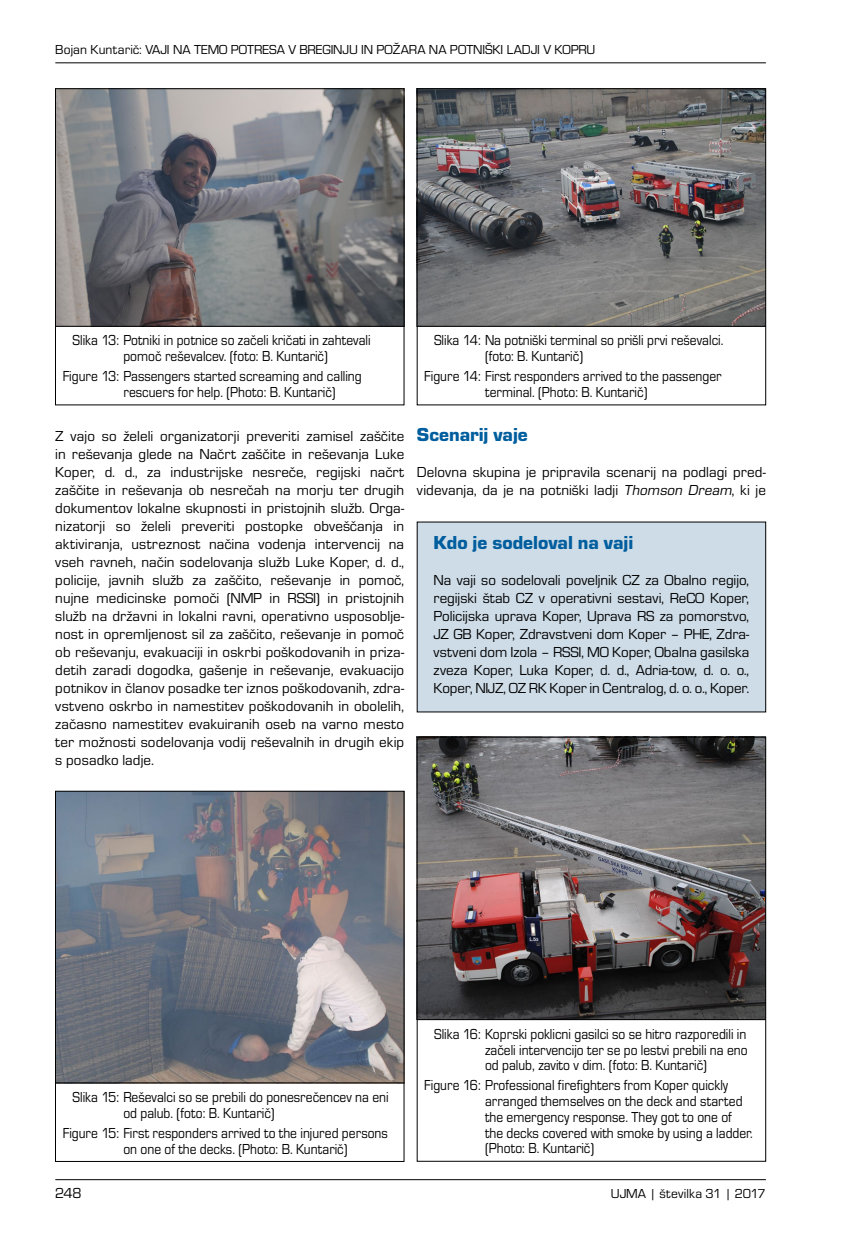
<style>
.page{position:relative;width:851px;height:1234px;background:#fff}
.page>*{position:absolute;margin:0;border:0;box-sizing:border-box;transform-origin:0 0}
.NASLOV_2{font:19.5px "Eurostile TEE Blac";color:#005e9e}
.BODY{font:15px/18px "Eurostile TEE";letter-spacing:.005em;color:#000;text-align:justify}
.PODPIS_slika{font:15px/15.8px "Eurostile TEE";color:#000;scale:.9 1}
.PASICA{font:13.5px "Eurostile TEE";color:#000}
.s1{font-style:italic}
</style>
<div class="page">
<hr style="left:55px;top:1178px;width:710px;height:1px;background:#000">
<hr style="left:55px;top:62px;width:710px;height:1px;background:#000">
<img style="left:419px;top:738px;width:344px;height:281px">
<img style="left:57px;top:90px;width:345px;height:236px">
<img style="left:419px;top:90px;width:344px;height:236px">
<div style="left:55px;top:88px;width:349px;height:317px;border:1px solid #000"></div>
<div style="left:417px;top:88px;width:348px;height:317px;border:1px solid #000"></div>
<hr style="left:55px;top:326px;width:349px;height:1px;background:#000">
<hr style="left:417px;top:326px;width:348px;height:1px;background:#000">
<img style="left:57px;top:792px;width:345px;height:290px">
<div style="left:55px;top:790px;width:349px;height:371px;border:1px solid #000"></div>
<hr style="left:55px;top:1082px;width:349px;height:1px;background:#000">
<div style="left:417px;top:736px;width:348px;height:425px;border:1px solid #000"></div>
<hr style="left:417px;top:1019px;width:348px;height:1px;background:#000">
<div style="left:417px;top:522px;width:348px;height:189px;background:#cedce7"></div>
<p class="PASICA" style="left:55px;top:42px;width:541px">Bojan Kuntarič: VAJI NA TEMO POTRESA V BREGINJU IN POŽARA NA POTNIŠKI LADJI V KOPRU</p>
<p class="PODPIS_slika" style="left:73px;top:333px;width:333px;text-align:center">Slika 13: Potniki in potnice so začeli kričati in zahtevali pomoč reševalcev. (foto: B. Kuntarič)</p>
<p class="PODPIS_slika" style="left:123px;top:368px;width:266px;text-indent:-61px">Figure 13: Passengers started screaming and calling rescuers for help. (Photo: B. Kuntarič)</p>
<p class="BODY" style="left:55px;top:427px;width:350px">Z vajo so želeli organizatorji preveriti zamisel zaščite in reševanja glede na Načrt zaščite in reševanja Luke Koper, d. d., za industrijske nesreče, regijski načrt zaščite in reševanja ob nesrečah na morju ter drugih dokumentov lokalne skupnosti in pristojnih služb. Orga&shy;nizatorji so želeli preveriti postopke obveščanja in aktiviranja, ustreznost načina vodenja intervencij na vseh ravneh, način sodelovanja služb Luke Koper, d. d., policije, javnih služb za zaščito, reševanje in pomoč, nujne medicinske pomoči (NMP in RSSI) in pristojnih služb na državni in lokalni ravni, operativno usposoblje&shy;nost in opremljenost sil za zaščito, reševanje in pomoč ob reševanju, evakuaciji in oskrbi poškodovanih in priza&shy;detih zaradi dogodka, gašenje in reševanje, evakuacijo potnikov in članov posadke ter iznos poškodovanih, zdra&shy;vstveno oskrbo in namestitev poškodovanih in obolelih, začasno namestitev evakuiranih oseb na varno mesto ter možnosti sodelovanja vodij reševalnih in drugih ekip s posadko ladje.</p>
<p class="PODPIS_slika" style="left:485px;top:333px;width:266px;text-indent:-51px">Slika 14: Na potniški terminal so prišli prvi reševalci. (foto: B. Kuntarič)</p>
<p class="PODPIS_slika" style="left:485px;top:368px;width:264px;text-indent:-61px">Figure 14: First responders arrived to the passenger terminal. (Photo: B. Kuntarič)</p>
<p class="NASLOV_2" style="left:417px;top:424px;width:112px">Scenarij vaje</p>
<p class="BODY" style="left:417px;top:463px;width:350px">Delovna skupina je pripravila scenarij na podlagi pred&shy;videvanja, da je na potniški ladji <span class="s1">Thomson Dream</span>, ki je</p>
<p class="NASLOV_2" style="left:433px;top:532px;width:201px">Kdo je sodeloval na vaji</p>
<p class="BODY" style="left:433px;top:571px;width:317px">Na vaji so sodelovali poveljnik CZ za Obalno regijo, regijski štab CZ v operativni sestavi, ReCO Koper, Policijska uprava Koper, Uprava RS za pomorstvo, JZ GB Koper, Zdravstveni dom Koper – PHE, Zdra&shy;vstveni dom Izola – RSSI, MO Koper, Obalna gasilska zveza Koper, Luka Koper, d. d., Adria-tow, d. o. o., Koper, NIJZ, OZ RK Koper in Centralog, d. o. o., Koper.</p>
<p class="PODPIS_slika" style="left:123px;top:1089px;width:296px;text-indent:-51px">Slika 15: Reševalci so se prebili do ponesrečencev na eni od palub. (foto: B. Kuntarič)</p>
<p class="PODPIS_slika" style="left:123px;top:1124px;width:295px;text-indent:-61px">Figure 15: First responders arrived to the injured persons on one of the decks. (Photo: B. Kuntarič)</p>
<p class="PODPIS_slika" style="left:485px;top:1026px;width:293px;text-align:justify;text-indent:-51px">Slika 16: Koprski poklicni gasilci so se hitro razporedili in začeli intervencijo ter se po lestvi prebili na eno od palub, zavito v dim. (foto: B. Kuntarič)</p>
<p class="PODPIS_slika" style="left:485px;top:1077px;width:299px;text-indent:-61px">Figure 16: Professional firefighters from Koper quickly arranged themselves on the deck and started the emergency response. They got to one of the decks covered with smoke by using a ladder. (Photo: B. Kuntarič)</p>
<p class="BODY" style="left:55px;top:1183px;width:28px">248</p>
<p class="PASICA" style="left:611px;top:1185px;width:156px">UJMA | številka 31 | 2017</p>
</div>
